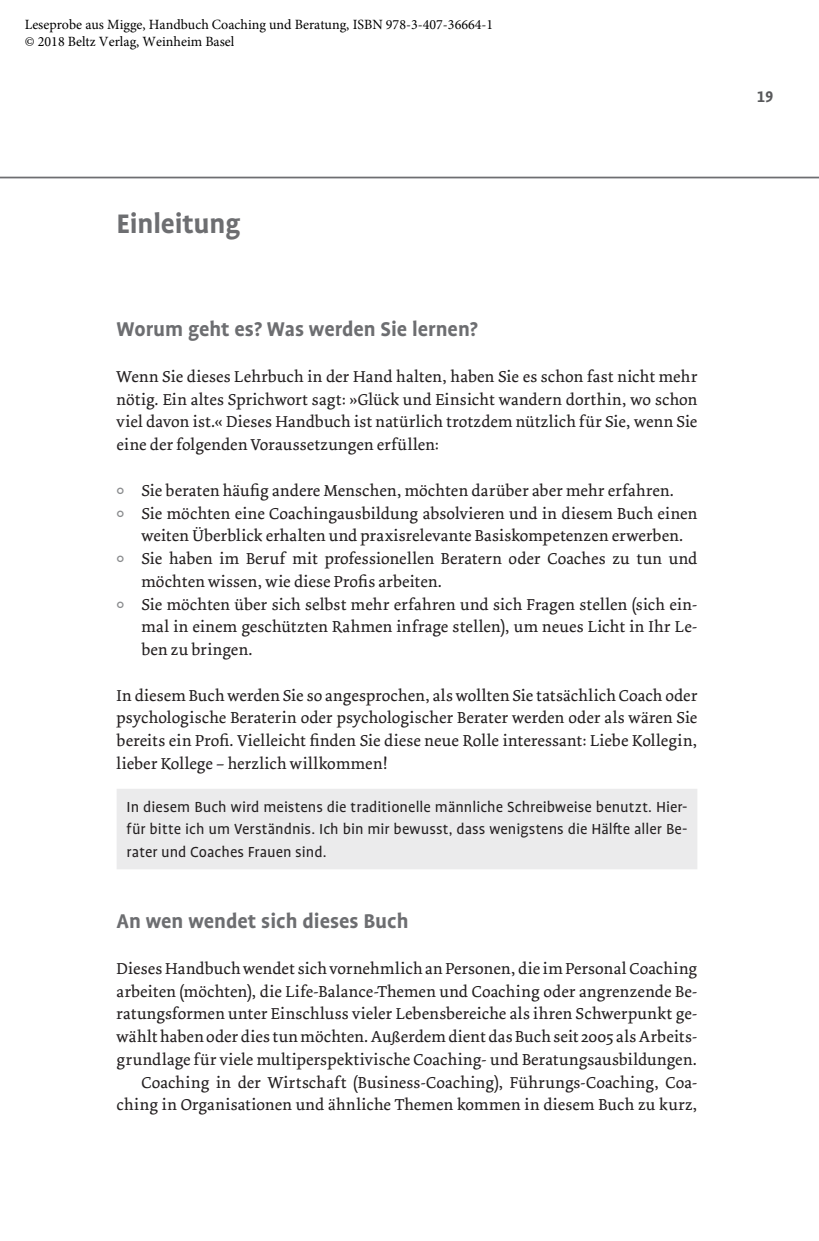
<style>
.page{position:relative;width:819px;height:1241px;background:#fff}
.page>*{position:absolute;margin:0;border:0;box-sizing:border-box;transform-origin:0 0}
.t1{font:30.62px "Profile OT Bold Q angepasst";letter-spacing:-.005em;color:#6d6e71}
.t2{font:22.75px "Profile OT Bold Q angepasst";color:#6d6e71}
.t3{font:17.5px "Profile OT Bold Q angepasst";color:#58595b}
.t4{font:16.62px/22.8px "Dolly";letter-spacing:.01em;color:#231f20;text-align:justify}
.t5{font:16.62px/22.8px "Profile OT Q angepasst";color:#231f20;text-align:justify}
.t6{font:14px/16.8px "Minion Pro";color:#000}
.s1{font-family:"Profile OT Bold Q angepasst";font-size:10.5px;color:#8a8c8e}
</style>
<div class="page">
<hr style="left:0;top:177px;width:819px;height:1px;background:#6d6e71">
<div style="left:117px;top:788px;width:580px;height:81px;background:#ebebec"></div>
<p class="t6" style="left:25px;top:16px;width:470px">Leseprobe aus Migge, Handbuch Coaching und Beratung, ISBN 978-3-407-36664-1 © 2018 Beltz Verlag, Weinheim Basel</p>
<h1 class="t1" style="left:117px;top:207px;width:125px">Einleitung</h1>
<h2 class="t2" style="left:117px;top:317px;width:363px">Worum geht es? Was werden Sie lernen?</h2>
<p class="t4" style="left:117px;top:365px;width:582px">Wenn Sie dieses Lehrbuch in der Hand halten, haben Sie es schon fast nicht mehr nötig. Ein altes Sprichwort sagt: »Glück und Einsicht wandern dorthin, wo schon viel davon ist.« Dieses Handbuch ist natürlich trotzdem nützlich für Sie, wenn Sie eine der folgenden Voraussetzungen erfüllen:</p>
<p class="t4" style="left:117px;top:479px;width:559px"><span class="s1">○</span> Sie beraten häufig andere Menschen, möchten darüber aber mehr erfahren.</p>
<p class="t4" style="left:141px;top:501px;width:557px;text-indent:-25px"><span class="s1">○</span> Sie möchten eine Coachingausbildung absolvieren und in diesem Buch einen weiten Überblick erhalten und praxisrelevante Basiskompetenzen erwerben.</p>
<p class="t4" style="left:141px;top:547px;width:557px;text-indent:-25px"><span class="s1">○</span> Sie haben im Beruf mit professionellen Beratern oder Coaches zu tun und möchten wissen, wie diese Profis arbeiten.</p>
<p class="t4" style="left:141px;top:592px;width:557px;text-indent:-25px"><span class="s1">○</span> Sie möchten über sich selbst mehr erfahren und sich Fragen stellen (sich ein&shy;mal in einem geschützten Rahmen infrage stellen), um neues Licht in Ihr Le&shy;ben zu bringen.</p>
<p class="t4" style="left:117px;top:683px;width:582px">In diesem Buch werden Sie so angesprochen, als wollten Sie tatsächlich Coach oder psychologische Beraterin oder psychologischer Berater werden oder als wären Sie bereits ein Profi. Vielleicht finden Sie diese neue Rolle interessant: Liebe Kollegin, lieber Kollege – herzlich willkommen!</p>
<p class="t5" style="left:126px;top:795px;width:562px">In diesem Buch wird meistens die traditionelle männliche Schreibweise benutzt. Hier&shy;für bitte ich um Verständnis. Ich bin mir bewusst, dass wenigstens die Hälfte aller Be&shy;rater und Coaches Frauen sind.</p>
<h2 class="t2" style="left:117px;top:908px;width:293px">An wen wendet sich dieses Buch</h2>
<p class="t4" style="left:117px;top:956px;width:582px;text-align:right">Dieses Handbuch wendet sich vornehmlich an Personen, die im Personal Coaching arbeiten (möchten), die Life-Balance-Themen und Coaching oder angrenzende Be&shy;ratungsformen unter Einschluss vieler Lebensbereiche als ihren Schwerpunkt ge&shy;wählt haben oder dies tun möchten. Außerdem dient das Buch seit 2005 als Arbeits&shy;grundlage für viele multiperspektivische Coaching- und Beratungsausbildungen.<br>Coaching in der Wirtschaft (Business-Coaching), Führungs-Coaching, Coa&shy;ching in Organisationen und ähnliche Themen kommen in diesem Buch zu kurz,</p>
<p class="t3" style="left:756px;top:87px;width:18px">19</p>
</div>
